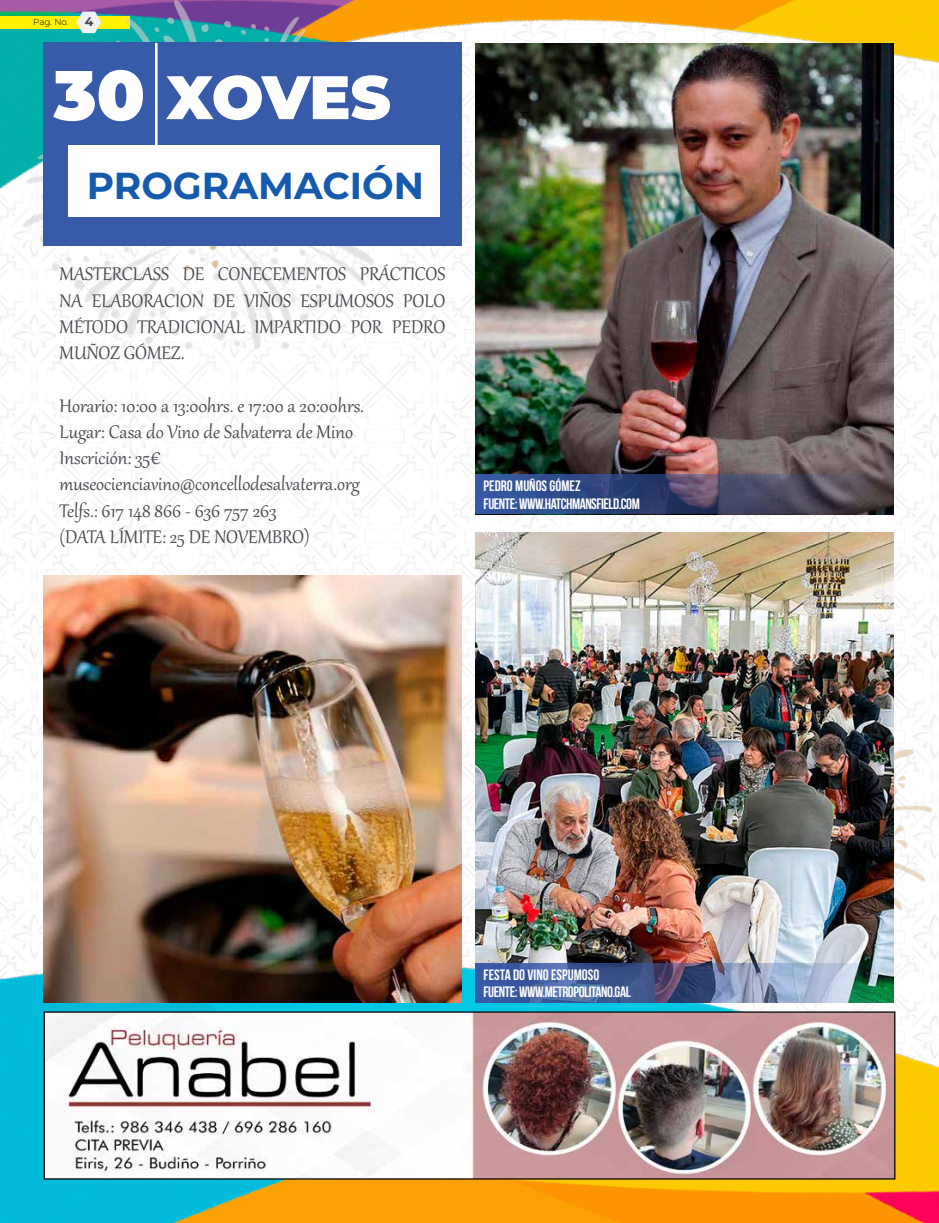
<style>
.page{position:relative;width:939px;height:1223px;background:#fff}
.page>*{position:absolute;margin:0;border:0;box-sizing:border-box;transform-origin:0 0}
.t1{font:900 70px "Montserrat";color:#fff}
.t2{font:900 61.25px "Montserrat";letter-spacing:-.02em;color:#fff}
.t3{font:700 37.5px "Montserrat";color:#155aad}
.t4{font:22.5px/26.2px "Gabriola";color:#44484e;text-align:justify}
.t5{font:700 15px/17.5px "Bebas Neue";letter-spacing:-.03em;color:#fff}
.t6{font:700 12.5px "Montserrat";color:#44484e}
.t7{font:300 8.75px "Montserrat";color:#000}
</style>
<div class="page">
<img style="left:0;top:221px;width:938px;height:490px">
<img style="left:0;top:0;width:939px;height:221px">
<div style="left:0;top:16px;width:130px;height:12px;background:#fff200"></div>
<img style="left:0;top:711px;width:939px;height:511px">
<img style="left:25px;top:0;width:361px;height:348px">
<img style="left:894px;top:667px;width:38px;height:328px">
<div style="left:43px;top:42px;width:419px;height:204px;background:#375aa9"></div>
<div style="left:69px;top:146px;width:371px;height:71px;background:#fff"></div>
<hr style="left:155px;top:43px;width:3px;height:103px;background:#fff">
<img style="left:43px;top:576px;width:419px;height:426px">
<img style="left:476px;top:43px;width:418px;height:431px">
<svg style="left:475px;top:474px;width:419px;height:40px;background:#3e486f"></svg>
<img style="left:476px;top:532px;width:418px;height:431px">
<img style="left:476px;top:963px;width:419px;height:39px">
<img style="left:46px;top:1013px;width:847px;height:164px">
<p class="t7" style="left:33px;top:16px;width:37px">Pag. No.</p>
<p class="t6" style="left:85px;top:12px;width:10px">4</p>
<h1 class="t1" style="left:54px;top:43px;width:93px">30</h1>
<h2 class="t2" style="left:167px;top:51px;width:226px">XOVES</h2>
<h3 class="t3" style="left:87px;top:158px;width:339px">PROGRAMACIÓN</h3>
<p class="t4" style="left:60px;top:259px;width:387px">MASTERCLASS DE CONECEMENTOS PRÁCTICOS NA ELABORACION DE VIÑOS ESPUMOSOS POLO MÉTODO TRADICIONAL IMPARTIDO POR PEDRO MUÑOZ GÓMEZ.</p>
<p class="t4" style="left:60px;top:391px;width:306px;text-align:left">Horario: 10:00 a 13:00hrs. e 17:00 a 20:00hrs.<br>Lugar: Casa do Vino de Salvaterra de Mino Inscrición: 35€ museocienciavino@concellodesalvaterra.org Telfs.: 617 148 866 - 636 757 263<br>(DATA LÍMITE: 25 DE NOVEMBRO)</p>
<p class="t5" style="left:484px;top:477px;width:158px">PEDRO MUÑOS GÓMEZ<br>FUENTE: WWW.HATCHMANSFIELD.COM</p>
<p class="t5" style="left:484px;top:965px;width:149px">FESTA DO VINO ESPUMOSO<br>FUENTE: WWW.METROPOLITANO.GAL</p>
</div>
